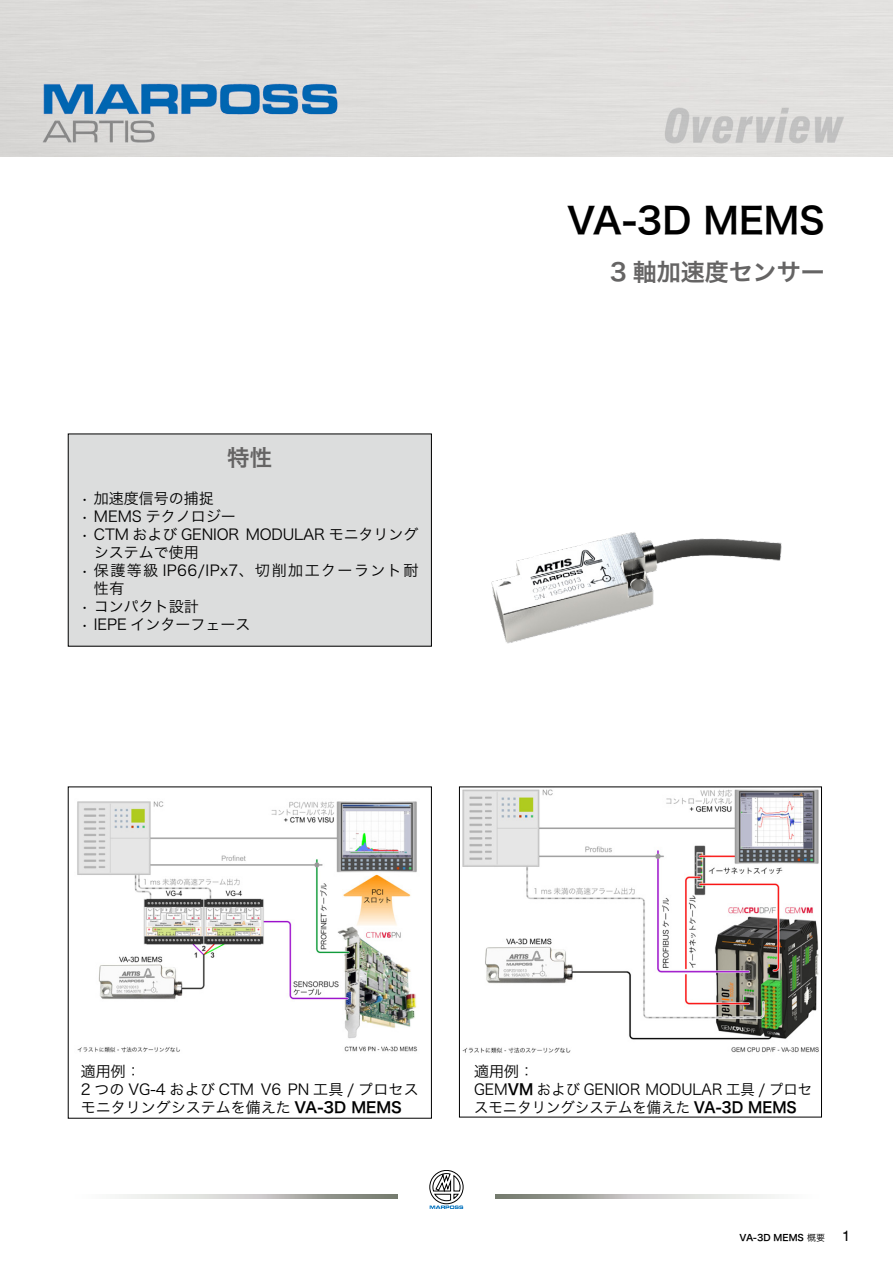
<style>
.page{position:relative;width:893px;height:1263px;background:#fff}
.page>*{position:absolute;margin:0;border:0;box-sizing:border-box;transform-origin:0 0}
.t1{font:36px "Hira Kaku Std W6";color:#000}
.t2{font:24px "Hira Kaku Std W6";color:#656464}
.t3{font:22.5px "Hira Kaku Std W6";color:#656464}
.t4{font:15px/18px "Hira Kaku Std W3";color:#000}
.t5{font:15px/18px "Hira Kaku Std W3";letter-spacing:.095em;color:#000}
.t6{font:9px "Hira Kaku Std W6";color:#000}
.s1{font-family:"Hira Kaku Std W6"}
.s2{font-family:"Hira Kaku Std W3"}
.s3{font-family:"Swiss 721 BT";font-size:15px}
</style>
<div class="page">
<img style="left:0;top:0;width:893px;height:157px">
<svg style="left:119px;top:1194px;width:279px;height:5px"></svg>
<svg style="left:495px;top:1194px;width:280px;height:5px"></svg>
<svg style="left:429px;top:1170px;width:34px;height:39px"></svg>
<img style="left:491px;top:532px;width:291px;height:112px">
<img style="left:77px;top:801px;width:341px;height:252px">
<div style="left:68px;top:434px;width:363px;height:212px;background:#dcdddd"></div>
<img style="left:462px;top:789px;width:357px;height:264px">
<div style="left:459px;top:787px;width:363px;height:330px;border:1px solid #000"></div>
<h3 class="t3" style="left:227px;top:440px;width:46px">特性</h3>
<p class="t4" style="left:81px;top:489px;width:134px">• 加速度信号の捕捉</p>
<p class="t4" style="left:81px;top:507px;width:156px">• MEMS テクノロジー</p>
<p class="t4" style="left:94px;top:525px;width:326px;text-indent:-13px">• CTM および GENIOR MODULAR モニタリングシステムで使用</p>
<p class="t5" style="left:94px;top:561px;width:326px;text-indent:-13px">• 保護等級 IP66/IPx7、切削加工クーラント耐性有</p>
<p class="t4" style="left:81px;top:597px;width:119px">• コンパクト設計</p>
<p class="t4" style="left:81px;top:615px;width:171px">• IEPE インターフェース</p>
<h1 class="t1" style="left:567px;top:193px;width:259px">VA-3D MEMS</h1>
<h2 class="t2" style="left:610px;top:254px;width:217px">3 軸加速度センサー</h2>
<p class="t4" style="left:81px;top:1062px;width:340px">適用例：<br>2 つの VG-4 および CTM V6 PN 工具 / プロセスモニタリングシステムを備えた <span class="s1">VA-3D MEMS</span></p>
<p class="t4" style="left:474px;top:1062px;width:340px">適用例：<br>GEM<span class="s1">VM</span> および GENIOR MODULAR 工具 / プロセスモニタリングシステムを備えた <span class="s1">VA-3D MEMS</span></p>
<p class="t6" style="left:740px;top:1231px;width:112px">VA-3D MEMS <span class="s2">概要</span> <span class="s3">1</span></p>
</div>
